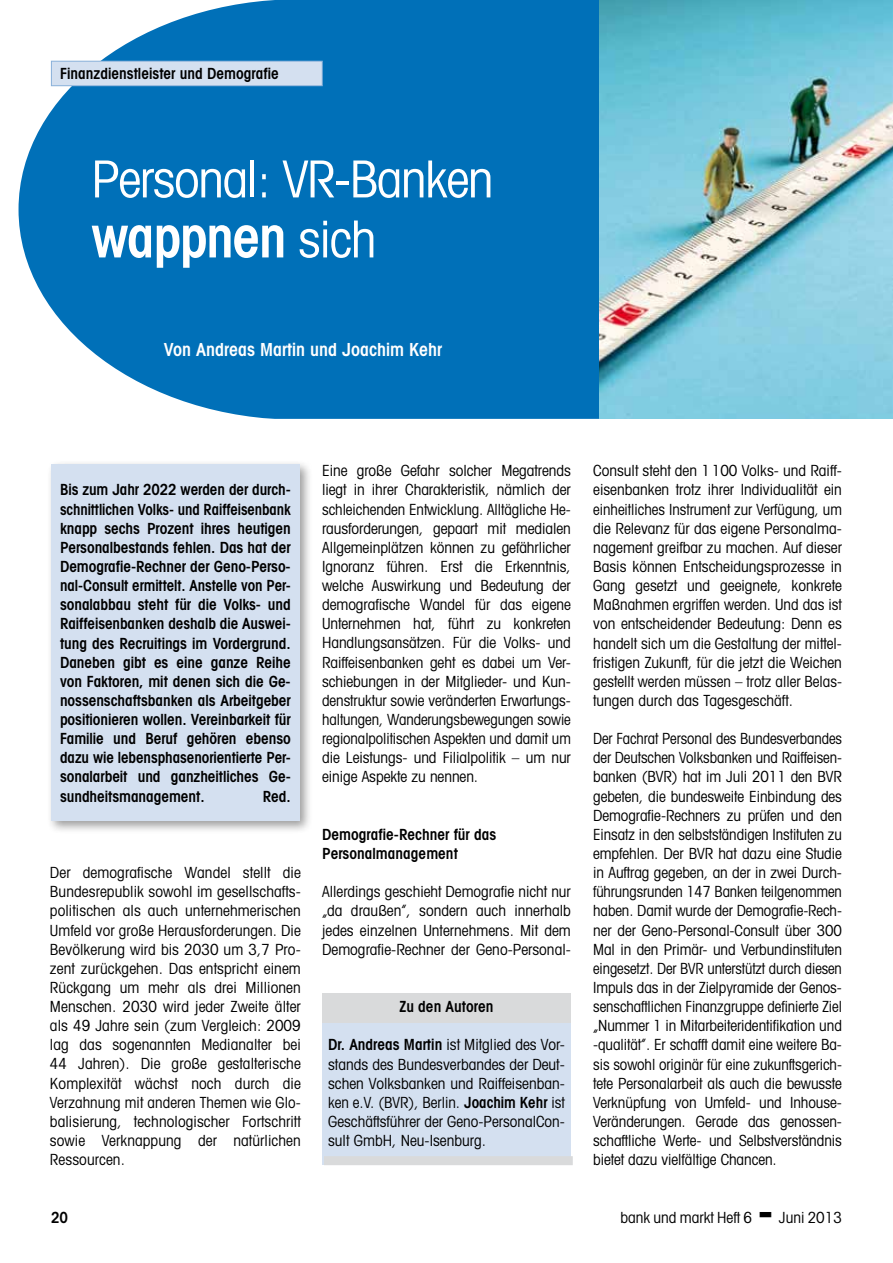
<style>
.page{position:relative;width:893px;height:1263px;background:#fff}
.page>*{position:absolute;margin:0;border:0;box-sizing:border-box;transform-origin:0 0}
.t1{font:600 condensed 55.5px "Avant Garde";letter-spacing:-.025em;color:#fff}
.t2{font:condensed 51px "Avant Garde";letter-spacing:-.025em;color:#fff}
.t3{font:600 condensed 18px "Avant Garde";color:#fff}
.t4{font:condensed 15.3px/19.2px "Avant Garde";color:#000;text-align:justify}
.t5{font:condensed 15.3px/19.2px "Avant Garde";color:#000;text-align:justify;scale:.96 1}
.t6{font:600 condensed 15.3px/19.2px "Avant Garde";color:#000;text-align:justify}
.s1{font-weight:400;font-size:51px}
.s2{font-weight:600}
</style>
<div class="page">
<svg style="left:19px;top:0;width:581px;height:419px;background:#1a7ebf"></svg>
<div style="left:51px;top:61px;width:271px;height:25px;background:#d4e0f0"></div>
<div style="left:51px;top:61px;width:272px;height:25px;border:1px solid #8ab1da"></div>
<div style="left:46px;top:460px;width:267px;height:374px;background:#000;opacity:.4"></div>
<div style="left:51px;top:465px;width:249px;height:356px;background:#d4e0f0"></div>
<div style="left:322px;top:1016px;width:249px;height:149px;background:#d4e0f0"></div>
<div style="left:322px;top:993px;width:249px;height:29px;background:#d9dadb"></div>
<div style="left:324px;top:1156px;width:249px;height:9px;background:#d9dadb"></div>
<img style="left:600px;top:0;width:293px;height:419px">
<p class="t6" style="left:60px;top:64px;width:220px">Finanzdienstleister und Demografie</p>
<p class="t2" style="left:91px;top:148px;width:404px">Personal: VR-Banken</p>
<p class="t1" style="left:91px;top:204px;width:286px">wappnen <span class="s1">sich</span></p>
<p class="t3" style="left:164px;top:339px;width:280px">Von Andreas Martin und Joachim Kehr</p>
<p class="t6" style="left:60px;top:480px;width:232px">Bis zum Jahr 2022 werden der durch&shy;schnittlichen Volks- und Raiffeisenbank knapp sechs Prozent ihres heutigen Personalbestands fehlen. Das hat der Demografie-Rechner der Geno-Perso&shy;nal-Consult ermittelt. Anstelle von Per&shy;sonalabbau steht für die Volks- und Raiffeisenbanken deshalb die Auswei&shy;tung des Recruitings im Vordergrund.<br>Daneben gibt es eine ganze Reihe von Faktoren, mit denen sich die Ge&shy;nossenschaftsbanken als Arbeitgeber positionieren wollen. Vereinbarkeit für Familie und Beruf gehören ebenso dazu wie lebensphasenorientierte Per&shy;sonalarbeit und ganzheitliches Ge&shy;sundheitsmanagement.</p>
<p class="t6" style="left:263px;top:786px;width:29px">Red.</p>
<p class="t4" style="left:50px;top:863px;width:252px">Der demografische Wandel stellt die Bundesrepublik sowohl im gesellschafts&shy;politischen als auch unternehmerischen Umfeld vor große Herausforderungen. Die Bevölkerung wird bis 2030 um 3,7 Pro&shy;zent zurückgehen. Das entspricht einem Rückgang um mehr als drei Millionen Menschen. 2030 wird jeder Zweite älter als 49 Jahre sein (zum Vergleich: 2009 lag das sogenannten Medianalter bei 44 Jahren). Die große gestalterische Komplexität wächst noch durch die Verzahnung mit anderen Themen wie Glo&shy;balisierung, technologischer Fortschritt sowie Verknappung der natürlichen Ressourcen.</p>
<p class="t4" style="left:322px;top:461px;width:250px">Eine große Gefahr solcher Megatrends liegt in ihrer Charakteristik, nämlich der schleichenden Entwicklung. Alltägliche He&shy;rausforderungen, gepaart mit medialen Allgemeinplätzen können zu gefährlicher Ignoranz führen. Erst die Erkenntnis, welche Auswirkung und Bedeutung der demografische Wandel für das eigene Unternehmen hat, führt zu konkreten Handlungsansätzen. Für die Volks- und Raiffeisenbanken geht es dabei um Ver&shy;schiebungen in der Mitglieder- und Kun&shy;denstruktur sowie veränderten Erwartungs&shy;haltungen, Wanderungsbewegungen sowie regionalpolitischen Aspekten und damit um die Leistungs- und Filialpolitik – um nur einige Aspekte zu nennen.</p>
<p class="t6" style="left:322px;top:824px;width:176px">Demografie-Rechner für das<br>Personalmanagement</p>
<p class="t4" style="left:322px;top:882px;width:250px">Allerdings geschieht Demografie nicht nur „da draußen”, sondern auch innerhalb jedes einzelnen Unternehmens. Mit dem Demografie-Rechner der Geno-Personal-</p>
<p class="t6" style="left:399px;top:997px;width:95px">Zu den Autoren</p>
<p class="t4" style="left:328px;top:1035px;width:238px"><span class="s2">Dr. Andreas Martin</span> ist Mitglied des Vor&shy;stands des Bundesverbandes der Deut&shy;schen Volksbanken und Raiffeisenban&shy;ken e.V. (BVR), Berlin. <span class="s2">Joachim Kehr</span> ist Geschäftsführer der Geno-PersonalCon&shy;sult GmbH, Neu-Isenburg.</p>
<p class="t4" style="left:593px;top:461px;width:250px">Consult steht den 1100 Volks- und Raiff&shy;eisenbanken trotz ihrer Individualität ein einheitliches Instrument zur Verfügung, um die Relevanz für das eigene Personalma&shy;nagement greifbar zu machen. Auf dieser Basis können Entscheidungsprozesse in Gang gesetzt und geeignete, konkrete Maßnahmen ergriffen werden. Und das ist von entscheidender Bedeutung: Denn es handelt sich um die Gestaltung der mittel&shy;fristigen Zukunft, für die jetzt die Weichen gestellt werden müssen – trotz aller Belas&shy;tungen durch das Tagesgeschäft.</p>
<p class="t5" style="left:593px;top:729px;width:261px">Der Fachrat Personal des Bundesverbandes der Deutschen Volksbanken und Raiffeisen&shy;banken (BVR) hat im Juli 2011 den BVR gebeten, die bundesweite Einbindung des Demografie-Rechners zu prüfen und den Einsatz in den selbstständigen Instituten zu empfehlen. Der BVR hat dazu eine Studie in Auftrag gegeben, an der in zwei Durch&shy;führungsrunden 147 Banken teilgenommen haben. Damit wurde der Demografie-Rech&shy;ner der Geno-Personal-Consult über 300<br>Mal in den Primär- und Verbundinstituten eingesetzt. Der BVR unterstützt durch diesen Impuls das in der Zielpyramide der Genos&shy;senschaftlichen Finanzgruppe definierte Ziel „Nummer 1 in Mitarbeiteridentifikation und -qualität”. Er schafft damit eine weitere Ba&shy;sis sowohl originär für eine zukunftsgerich&shy;tete Personalarbeit als auch die bewusste Verknüpfung von Umfeld- und Inhouse-Veränderungen. Gerade das genossen&shy;schaftliche Werte- und Selbstverständnis bietet dazu vielfältige Chancen.</p>
<p class="t6" style="left:51px;top:1207px;width:19px">20</p>
<p class="t4" style="left:620px;top:1207px;width:133px">bank und markt Heft 6</p>
<p class="t4" style="left:779px;top:1207px;width:65px">Juni 2013</p>
</div>
